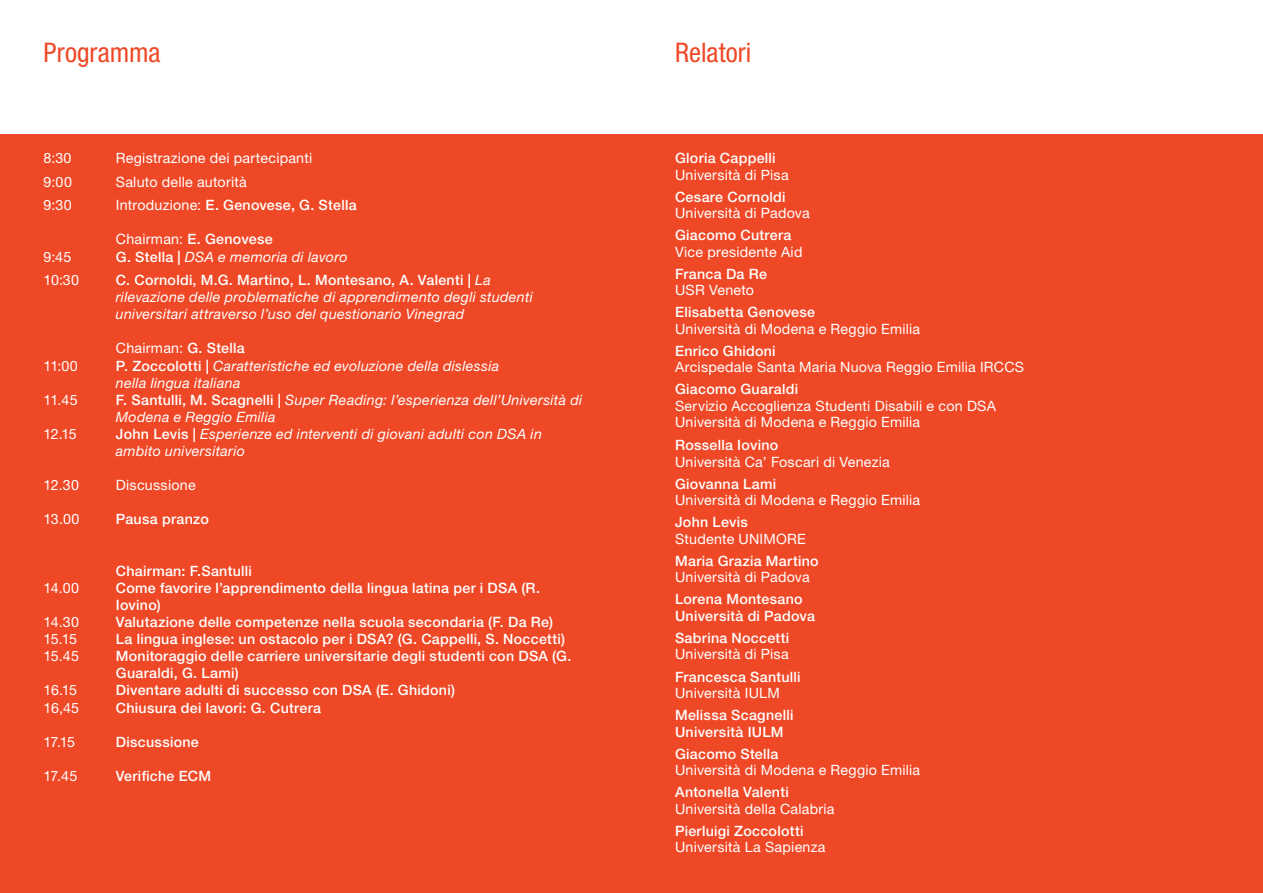
<style>
.page{position:relative;width:1263px;height:893px;background:#fff}
.page>*{position:absolute;margin:0;border:0;box-sizing:border-box;transform-origin:0 0}
.t1{font:condensed 27px "Helvetica Neue LT Std";letter-spacing:.005em;color:#ef4826}
.t2{font:500 14.25px/17.1px "Helvetica Neue LT Std";letter-spacing:.02em;color:#fff}
.t3{font:14.25px "Helvetica Neue LT Std";letter-spacing:.015em;color:#fff}
.t4{font:italic 14.25px/17.1px "Helvetica Neue LT Std";letter-spacing:.02em;color:#fff}
.s1{font-weight:400}
.s2{font-weight:500;font-style:normal}
.s3{font-weight:500}
</style>
<div class="page">
<div style="left:0;top:134px;width:1263px;height:759px;background:#ef4826"></div>
<p class="t1" style="left:44px;top:37px;width:118px">Programma</p>
<p class="t1" style="left:675px;top:37px;width:78px">Relatori</p>
<p class="t3" style="left:44px;top:150px;width:29px">8:30</p>
<p class="t3" style="left:116px;top:150px;width:198px">Registrazione dei partecipanti</p>
<p class="t3" style="left:44px;top:173px;width:30px">9:00</p>
<p class="t3" style="left:116px;top:173px;width:133px">Saluto delle autorità</p>
<p class="t3" style="left:44px;top:197px;width:30px">9:30</p>
<p class="t2" style="left:116px;top:196px;width:242px"><span class="s1">Introduzione:</span> E. Genovese, G. Stella</p>
<p class="t2" style="left:116px;top:231px;width:158px"><span class="s1">Chairman:</span> E. Genovese</p>
<p class="t3" style="left:44px;top:248px;width:29px">9:45</p>
<p class="t4" style="left:116px;top:248px;width:233px"><span class="s2">G. Stella |</span> DSA e memoria di lavoro</p>
<p class="t3" style="left:44px;top:271px;width:37px">10:30</p>
<p class="t4" style="left:116px;top:271px;width:418px"><span class="s2">C. Cornoldi, M.G. Martino, L. Montesano, A. Valenti |</span> La rilevazione delle problematiche di apprendimento degli studenti universitari attraverso l’uso del questionario Vinegrad</p>
<p class="t3" style="left:116px;top:340px;width:130px">Chairman: <span class="s3">G. Stella</span></p>
<p class="t3" style="left:44px;top:357px;width:36px">11:00</p>
<p class="t4" style="left:116px;top:357px;width:385px"><span class="s2">P. Zoccolotti |</span> Caratteristiche ed evoluzione della dislessia nella lingua italiana</p>
<p class="t3" style="left:44px;top:391px;width:36px">11.45</p>
<p class="t4" style="left:116px;top:391px;width:468px"><span class="s2">F. Santulli, M. Scagnelli |</span> Super Reading: l’esperienza dell’Università di<br>Modena e Reggio Emilia</p>
<p class="t3" style="left:44px;top:425px;width:35px">12.15</p>
<p class="t4" style="left:116px;top:425px;width:428px"><span class="s2">John Levis |</span> Esperienze ed interventi di giovani adulti con DSA in ambito universitario</p>
<p class="t3" style="left:44px;top:477px;width:37px">12.30</p>
<p class="t3" style="left:116px;top:477px;width:81px">Discussione</p>
<p class="t3" style="left:44px;top:511px;width:37px">13.00</p>
<p class="t2" style="left:116px;top:511px;width:95px">Pausa pranzo</p>
<p class="t2" style="left:116px;top:562px;width:137px">Chairman: F.Santulli</p>
<p class="t3" style="left:44px;top:579px;width:37px">14.00</p>
<p class="t2" style="left:116px;top:579px;width:426px">Come favorire l’apprendimento della lingua latina per i DSA (R.<br>Iovino)</p>
<p class="t3" style="left:44px;top:613px;width:37px">14.30</p>
<p class="t2" style="left:116px;top:613px;width:439px">Valutazione delle competenze nella scuola secondaria (F. Da Re)</p>
<p class="t3" style="left:44px;top:631px;width:35px">15.15</p>
<p class="t2" style="left:116px;top:630px;width:451px">La lingua inglese: un ostacolo per i DSA? (G. Cappelli, S. Noccetti)</p>
<p class="t3" style="left:44px;top:648px;width:37px">15.45</p>
<p class="t2" style="left:116px;top:647px;width:457px">Monitoraggio delle carriere universitarie degli studenti con DSA (G.<br>Guaraldi, G. Lami)</p>
<p class="t3" style="left:44px;top:682px;width:35px">16.15</p>
<p class="t2" style="left:116px;top:682px;width:341px">Diventare adulti di successo con DSA (E. Ghidoni)</p>
<p class="t3" style="left:44px;top:699px;width:37px">16,45</p>
<p class="t2" style="left:116px;top:699px;width:207px">Chiusura dei lavori: G. Cutrera</p>
<p class="t3" style="left:44px;top:733px;width:33px">17.15</p>
<p class="t2" style="left:116px;top:733px;width:84px">Discussione</p>
<p class="t3" style="left:44px;top:767px;width:35px">17.45</p>
<p class="t2" style="left:116px;top:767px;width:97px">Verifiche ECM</p>
<p class="t2" style="left:675px;top:149px;width:102px">Gloria Cappelli</p>
<p class="t3" style="left:675px;top:166px;width:115px">Università di Pisa</p>
<p class="t2" style="left:675px;top:188px;width:112px">Cesare Cornoldi</p>
<p class="t3" style="left:675px;top:205px;width:136px">Università di Padova</p>
<p class="t2" style="left:675px;top:227px;width:118px">Giacomo Cutrera</p>
<p class="t3" style="left:675px;top:243px;width:129px">Vice presidente Aid</p>
<p class="t2" style="left:675px;top:265px;width:93px">Franca Da Re</p>
<p class="t3" style="left:675px;top:282px;width:81px">USR Veneto</p>
<p class="t2" style="left:675px;top:304px;width:142px">Elisabetta Genovese</p>
<p class="t3" style="left:675px;top:320px;width:247px">Università di Modena e Reggio Emilia</p>
<p class="t2" style="left:675px;top:342px;width:102px">Enrico Ghidoni</p>
<p class="t3" style="left:675px;top:359px;width:351px">Arcispedale Santa Maria Nuova Reggio Emilia IRCCS</p>
<p class="t2" style="left:675px;top:381px;width:125px">Giacomo Guaraldi</p>
<p class="t3" style="left:675px;top:397px;width:322px">Servizio Accoglienza Studenti Disabili e con DSA</p>
<p class="t3" style="left:675px;top:414px;width:247px">Università di Modena e Reggio Emilia</p>
<p class="t2" style="left:675px;top:437px;width:105px">Rossella Iovino</p>
<p class="t3" style="left:675px;top:453px;width:216px">Università Ca’ Foscari di Venezia</p>
<p class="t2" style="left:675px;top:475px;width:103px">Giovanna Lami</p>
<p class="t3" style="left:675px;top:492px;width:247px">Università di Modena e Reggio Emilia</p>
<p class="t2" style="left:675px;top:514px;width:74px">John Levis</p>
<p class="t3" style="left:675px;top:530px;width:132px">Studente UNIMORE</p>
<p class="t2" style="left:675px;top:552px;width:145px">Maria Grazia Martino</p>
<p class="t3" style="left:675px;top:569px;width:136px">Università di Padova</p>
<p class="t2" style="left:675px;top:591px;width:129px">Lorena Montesano</p>
<p class="t2" style="left:675px;top:607px;width:141px">Università di Padova</p>
<p class="t2" style="left:675px;top:629px;width:116px">Sabrina Noccetti</p>
<p class="t3" style="left:675px;top:646px;width:115px">Università di Pisa</p>
<p class="t2" style="left:675px;top:668px;width:127px">Francesca Santulli</p>
<p class="t3" style="left:675px;top:684px;width:106px">Università IULM</p>
<p class="t2" style="left:675px;top:706px;width:120px">Melissa Scagnelli</p>
<p class="t2" style="left:675px;top:723px;width:110px">Università IULM</p>
<p class="t2" style="left:675px;top:745px;width:105px">Giacomo Stella</p>
<p class="t3" style="left:675px;top:761px;width:247px">Università di Modena e Reggio Emilia</p>
<p class="t2" style="left:675px;top:783px;width:115px">Antonella Valenti</p>
<p class="t3" style="left:675px;top:800px;width:161px">Università della Calabria</p>
<p class="t2" style="left:675px;top:822px;width:130px">Pierluigi Zoccolotti</p>
<p class="t3" style="left:675px;top:838px;width:152px">Università La Sapienza</p>
</div>
